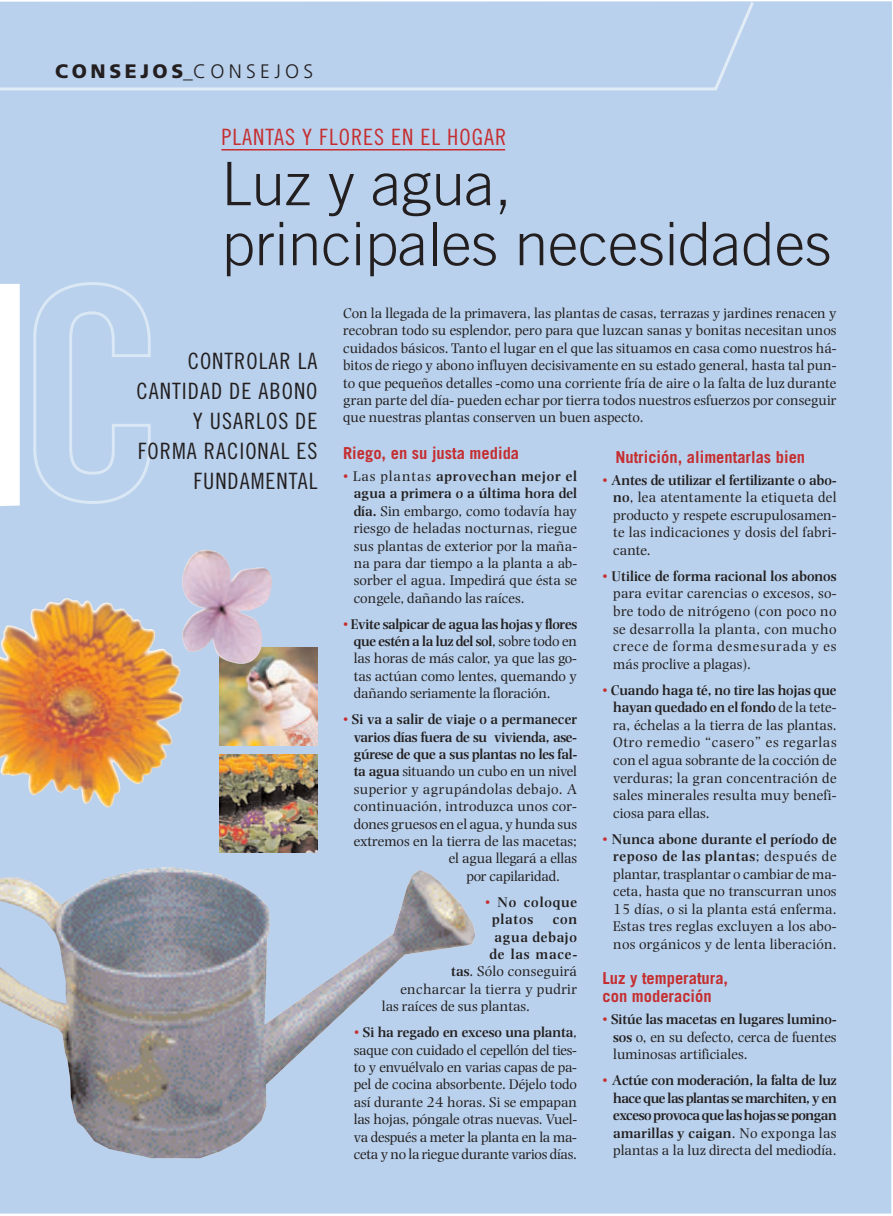
<style>
.page{position:relative;width:893px;height:1216px;background:#fff}
.page>*{position:absolute;margin:0;border:0;box-sizing:border-box;transform-origin:0 0}
.t1{font:300 60px/60px "Trade Gothic";color:#231f20}
.t2{font:22.5px/30px "Trade Gothic Cond Eighteen";letter-spacing:.045em;color:#231f20;text-align:right}
.t3{font:22.5px "Trade Gothic Cond Eighteen";letter-spacing:.045em;color:#c52e30}
.t4{font:900 19.5px "Frutiger";letter-spacing:.185em;color:#231f20}
.t5{font:700 16.5px/18.1px "Trade Gothic";color:#c52e30}
.t6{font:14.7px/17.5px "Photina";color:#231f20;text-align:justify}
.t7{font:600 14.7px/17.5px "Photina";letter-spacing:-.01em;color:#231f20;text-align:justify}
.t8{font:600 14.7px "Photina";letter-spacing:.01em;color:#231f20}
.t9{font:14.7px "Photina";letter-spacing:.025em;color:#231f20}
.t10{font:600 14.7px/17.4px "Photina";letter-spacing:.06em;color:#231f20}
.t11{font:14.7px "Photina";letter-spacing:.02em;color:#231f20}
.t12{font:600 14.7px "Photina";letter-spacing:.055em;color:#231f20}
.s1{font-weight:300}
.s2{color:#c52e30}
.s3{font-weight:600}
.s4{font-weight:400;color:#c52e30}
.s5{font-weight:400}
</style>
<div class="page">
<div style="left:1px;top:1px;width:890px;height:1212px;background:#b9d1ec"></div>
<div style="left:1px;top:1px;width:755px;height:91px;background:#b9d1ec"></div>
<svg style="left:33px;top:282px;width:118px;height:222px;background:#bcd3ec"></svg>
<img style="left:220px;top:648px;width:97px;height:97px">
<img style="left:220px;top:754px;width:97px;height:98px">
<img style="left:60px;top:598px;width:107px;height:54px">
<img style="left:182px;top:549px;width:90px;height:115px">
<hr style="left:221px;top:149px;width:284px;height:1px;background:#c52e30">
<img style="left:1px;top:867px;width:474px;height:291px">
<svg style="left:1px;top:900px;width:66px;height:103px;background:#beccda"></svg>
<h3 class="t4" style="left:55px;top:64px;width:259px">CONSEJOS_<span class="s1">CONSEJOS</span></h3>
<h2 class="t3" style="left:221px;top:129px;width:286px">PLANTAS Y FLORES EN EL HOGAR</h2>
<h1 class="t1" style="left:221px;top:159px;width:611px">Luz y agua,<br>principales necesidades</h1>
<h2 class="t2" style="left:136px;top:348px;width:182px">CONTROLAR LA<br>CANTIDAD DE ABONO<br>Y USARLOS DE<br>FORMA RACIONAL ES<br>FUNDAMENTAL</h2>
<p class="t6" style="left:343px;top:305px;width:495px">Con la llegada de la primavera, las plantas de casas, terrazas y jardines renacen y recobran todo su esplendor, pero para que luzcan sanas y bonitas necesitan unos cuidados básicos. Tanto el lugar en el que las situamos en casa como nuestros há&shy;bitos de riego y abono influyen decisivamente en su estado general, hasta tal pun&shy;to que pequeños detalles -como una corriente fría de aire o la falta de luz durante gran parte del día- pueden echar por tierra todos nuestros esfuerzos por conseguir que nuestras plantas conserven un buen aspecto.</p>
<p class="t5" style="left:343px;top:446px;width:177px">Riego, en su justa medida</p>
<p class="t6" style="left:354px;top:468px;width:225px;text-indent:-11px"><span class="s2">•</span> Las plantas <span class="s3">aprovechan mejor el agua a primera o a última hora del día.</span> Sin embargo, como todavía hay riesgo de heladas nocturnas, riegue sus plantas de exterior por la maña&shy;na para dar tiempo a la planta a ab&shy;sorber el agua. Impedirá que ésta se congele, dañando las raíces.</p>
<p class="t6" style="left:354px;top:616px;width:225px;text-indent:-11px"><span class="s2">•</span> <span class="s3">Evite salpicar de agua las hojas y flores que estén a la luz del sol</span>, sobre todo en las horas de más calor, ya que las go&shy;tas actúan como lentes, quemando y dañando seriamente la floración.</p>
<p class="t8" style="left:343px;top:714px;width:235px"><span class="s4">•</span> Si va a salir de viaje o a permanecer</p>
<p class="t7" style="left:354px;top:729px;width:225px">varios días fuera de su vivienda, ase-</p>
<p class="t7" style="left:354px;top:746px;width:225px">gúrese de que a sus plantas no les fal-</p>
<p class="t6" style="left:354px;top:764px;width:225px"><span class="s3">ta agua</span> situando un cubo en un nivel</p>
<p class="t9" style="left:354px;top:783px;width:225px">superior y agrupándolas debajo. A</p>
<p class="t6" style="left:354px;top:798px;width:225px">continuación, introduzca unos cor-</p>
<p class="t6" style="left:354px;top:816px;width:225px">dones gruesos en el agua, y hunda sus</p>
<p class="t6" style="left:354px;top:833px;width:225px">extremos en la tierra de las macetas;</p>
<p class="t6" style="left:449px;top:851px;width:130px">el agua llegará a ellas</p>
<p class="t6" style="left:466px;top:868px;width:95px">por capilaridad.</p>
<p class="t10" style="left:492px;top:894px;width:86px;text-indent:-7px"><span class="s4">•</span> No coloque platos</p>
<p class="t7" style="left:552px;top:911px;width:26px">con</p>
<p class="t12" style="left:494px;top:931px;width:84px">agua debajo</p>
<p class="t10" style="left:489px;top:946px;width:89px">de las mace-</p>
<p class="t6" style="left:451px;top:963px;width:127px"><span class="s3">tas</span>. Sólo conseguirá</p>
<p class="t11" style="left:400px;top:983px;width:178px">encharcar la tierra y pudrir</p>
<p class="t6" style="left:382px;top:998px;width:150px">las raíces de sus plantas.</p>
<p class="t6" style="left:354px;top:1024px;width:225px"><span class="s2">•</span> <span class="s3">Si ha regado en exceso una planta</span>, saque con cuidado el cepellón del ties&shy;to y envuélvalo en varias capas de pa&shy;pel de cocina absorbente. Déjelo todo así durante 24 horas. Si se empapan las hojas, póngale otras nuevas. Vuel&shy;va después a meter la planta en la ma&shy;ceta y no la riegue durante varios días.</p>
<p class="t5" style="left:615px;top:449px;width:191px">Nutrición, alimentarlas bien</p>
<p class="t6" style="left:613px;top:472px;width:225px;text-indent:-11px"><span class="s2">•</span> <span class="s3">Antes de utilizar el fertilizante o abo&shy;no</span>, lea atentamente la etiqueta del producto y respete escrupulosamen&shy;te las indicaciones y dosis del fabri&shy;cante.</p>
<p class="t6" style="left:613px;top:568px;width:225px;text-indent:-11px"><span class="s2">•</span> <span class="s3">Utilice de forma racional los abonos </span>para evitar carencias o excesos, so&shy;bre todo de nitrógeno (con poco no se desarrolla la planta, con mucho crece de forma desmesurada y es más proclive a plagas).</p>
<p class="t6" style="left:613px;top:682px;width:225px;text-indent:-11px"><span class="s2">•</span> <span class="s3">Cuando haga té, no tire las hojas que hayan quedado en el fondo</span> de la tete&shy;ra, échelas a la tierra de las plantas.<br>Otro remedio “casero” es regarlas con el agua sobrante de la cocción de verduras; la gran concentración de sales minerales resulta muy benefi&shy;ciosa para ellas.</p>
<p class="t6" style="left:613px;top:831px;width:225px;text-indent:-11px"><span class="s2">•</span> <span class="s3">Nunca abone durante el período de reposo de las plantas</span>; después de plantar, trasplantar o cambiar de ma&shy;ceta, hasta que no transcurran unos 15 días, o si la planta está enferma.<br>Estas tres reglas excluyen a los abo&shy;nos orgánicos y de lenta liberación.</p>
<p class="t5" style="left:602px;top:970px;width:127px">Luz y temperatura, con moderación</p>
<p class="t6" style="left:613px;top:1011px;width:225px;text-indent:-11px"><span class="s2">•</span> <span class="s3">Sitúe las macetas en lugares lumino&shy;sos</span> o, en su defecto, cerca de fuentes luminosas artificiales.</p>
<p class="t7" style="left:613px;top:1072px;width:225px;text-indent:-11px"><span class="s4">•</span> Actúe con moderación, la falta de luz hace que las plantas se marchiten, y en exceso provoca que las hojas se pongan amarillas y caigan<span class="s5">. No exponga las plantas a la luz directa del mediodía.</span></p>
</div>
